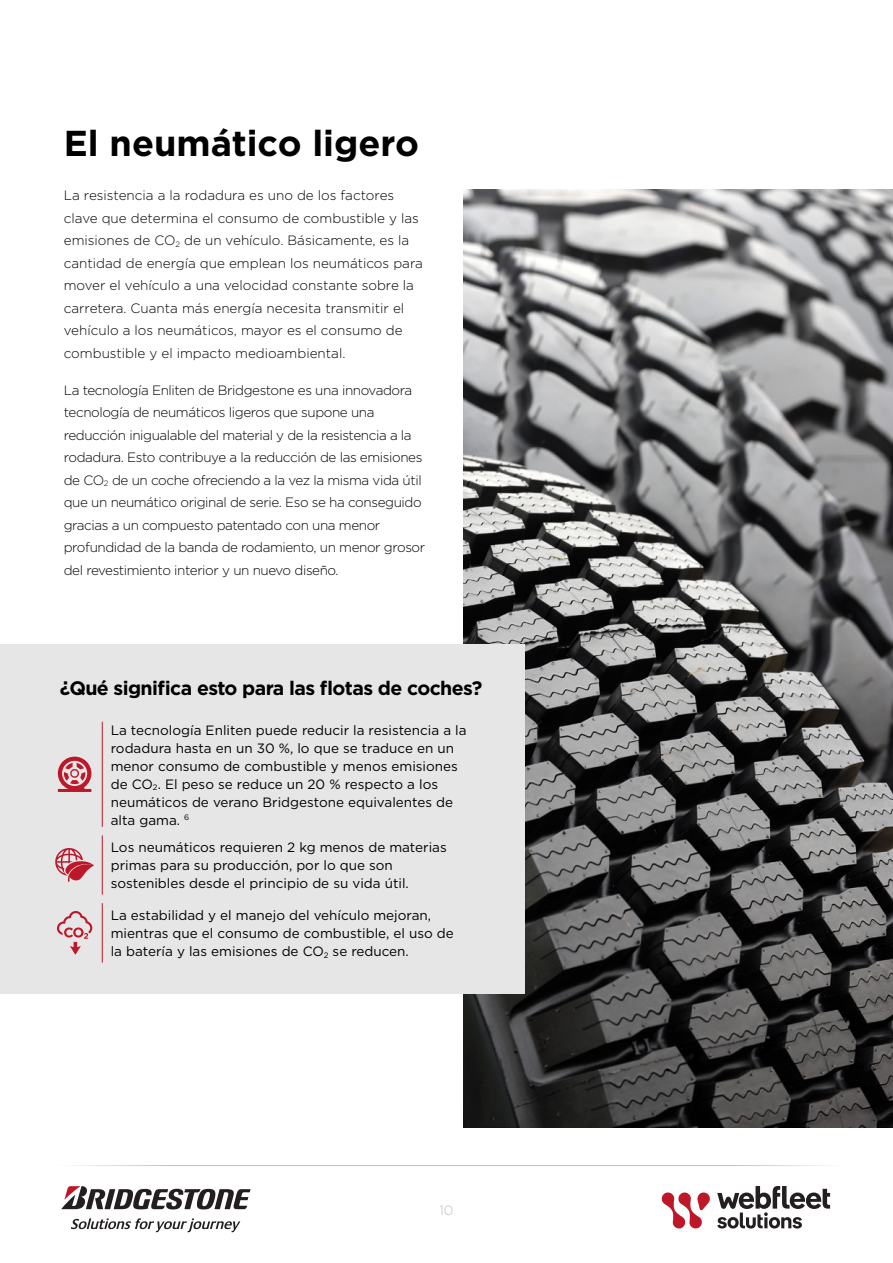
<style>
.page{position:relative;width:893px;height:1263px;background:#fff}
.page>*{position:absolute;margin:0;border:0;box-sizing:border-box;transform-origin:0 0}
.t1{font:700 36px "Gotham";color:#000}
.t2{font:700 19.5px "Gotham";letter-spacing:-.03em;color:#000}
.t3{font:13.5px/18px "Gotham";color:#000}
.t4{font:300 13.5px/22.5px "Gotham";letter-spacing:-.03em;color:#000}
.t5{font:300 13.5px/22.5px "Gotham";color:#000}
.t6{font:300 13.5px "Gotham";color:#bcbdc0}
</style>
<div class="page">
<hr style="left:53px;top:1165px;width:787px;height:1px;background:#bcbdc0">
<svg style="left:61px;top:1186px;width:190px;height:23px"></svg>
<svg style="left:71px;top:1218px;width:169px;height:14px"></svg>
<svg style="left:717px;top:1186px;width:113px;height:42px"></svg>
<svg style="left:661px;top:1192px;width:49px;height:37px"></svg>
<img style="left:463px;top:189px;width:430px;height:938px">
<div style="left:0;top:644px;width:525px;height:349px;background:#e6e6e6"></div>
<hr style="left:102px;top:722px;width:1px;height:105px;background:#bd182a">
<hr style="left:102px;top:835px;width:1px;height:60px;background:#bd182a">
<hr style="left:102px;top:903px;width:1px;height:60px;background:#bd182a">
<svg style="left:58px;top:757px;width:33px;height:35px"></svg>
<svg style="left:55px;top:848px;width:39px;height:34px"></svg>
<svg style="left:57px;top:911px;width:35px;height:44px"></svg>
<h1 class="t1" style="left:64px;top:120px;width:357px">El neumático ligero</h1>
<p class="t5" style="left:64px;top:184px;width:361px">La resistencia a la rodadura es uno de los factores clave que determina el consumo de combustible y las emisiones de CO<sub>2</sub> de un vehículo. Básicamente, es la cantidad de energía que emplean los neumáticos para mover el vehículo a una velocidad constante sobre la carretera. Cuanta más energía necesita transmitir el vehículo a los neumáticos, mayor es el consumo de combustible y el impacto medioambiental.</p>
<p class="t4" style="left:64px;top:379px;width:363px">La tecnología Enliten de Bridgestone es una innovadora tecnología de neumáticos ligeros que supone una reducción inigualable del material y de la resistencia a la rodadura. Esto contribuye a la reducción de las emisiones de CO<sub>2</sub> de un coche ofreciendo a la vez la misma vida útil que un neumático original de serie. Eso se ha conseguido gracias a un compuesto patentado con una menor profundidad de la banda de rodamiento, un menor grosor del revestimiento interior y un nuevo diseño.</p>
<h2 class="t2" style="left:60px;top:675px;width:424px">¿Qué significa esto para las flotas de coches?</h2>
<p class="t3" style="left:111px;top:721px;width:357px">La tecnología Enliten puede reducir la resistencia a la rodadura hasta en un 30 %, lo que se traduce en un menor consumo de combustible y menos emisiones de CO<sub>2</sub>. El peso se reduce un 20 % respecto a los neumáticos de verano Bridgestone equivalentes de alta gama. <sup>6</sup></p>
<p class="t3" style="left:111px;top:838px;width:337px">Los neumáticos requieren 2 kg menos de materias primas para su producción, por lo que son sostenibles desde el principio de su vida útil.</p>
<p class="t3" style="left:111px;top:906px;width:345px">La estabilidad y el manejo del vehículo mejoran, mientras que el consumo de combustible, el uso de la batería y las emisiones de CO<sub>2</sub> se reducen.</p>
<p class="t6" style="left:439px;top:1201px;width:16px">10</p>
</div>
